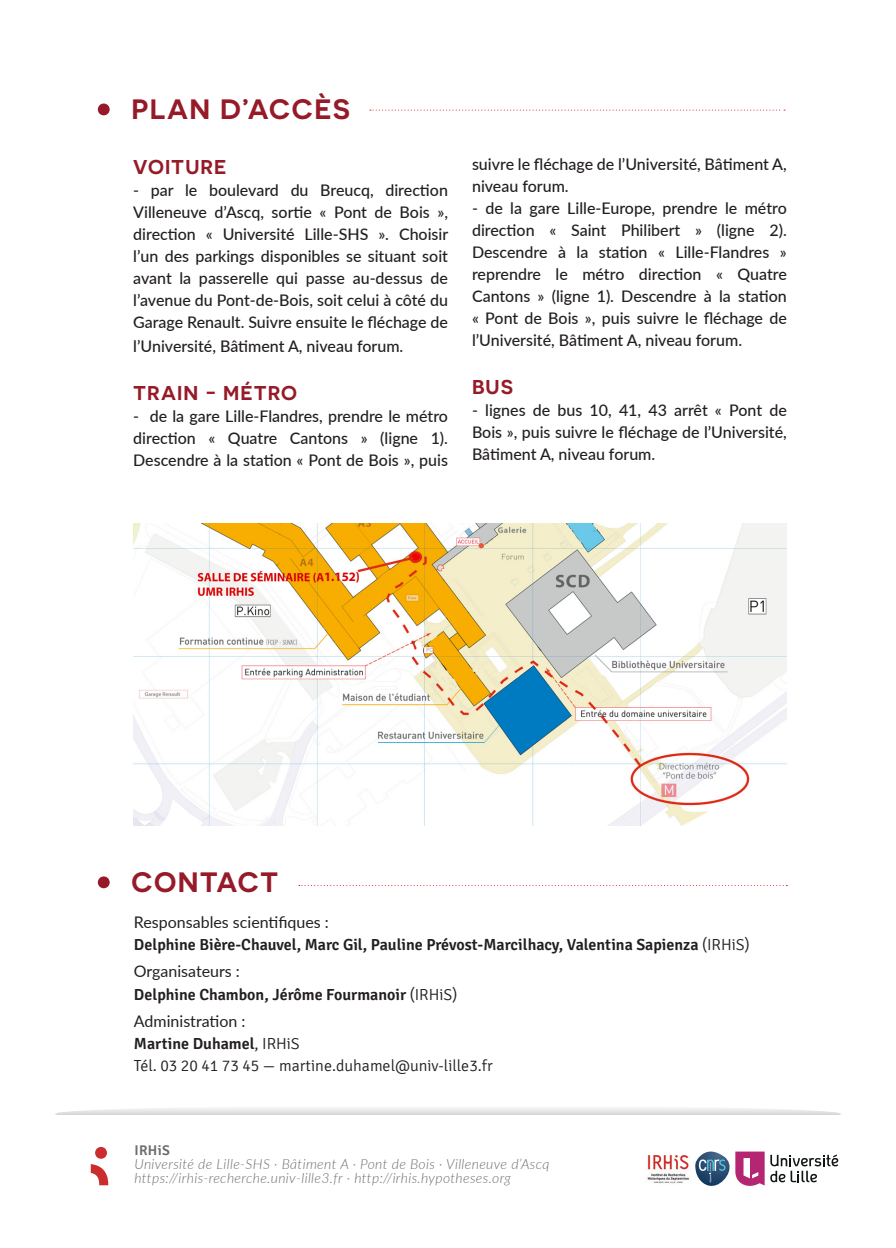
<style>
.page{position:relative;width:896px;height:1248px;background:#fff}
.page>*{position:absolute;margin:0;border:0;box-sizing:border-box;transform-origin:0 0}
.t1{font:600 28px "Novecentosanswide";letter-spacing:.05em;color:#961a28}
.t2{font:600 20px "Novecentosanswide";letter-spacing:.05em;color:#961a28}
.t3{font:500 16px/22px "Lato";color:#231f20;text-align:justify}
.t4{font:600 16px "Signika";color:#231f20}
.t5{font:16px "Lato";color:#231f20}
.t6{font:300 16px "Signika";color:#231f20}
.t7{font:italic 300 14px "Lato";letter-spacing:.025em;color:#6c6d70}
.t8{font:600 14px "Signika";letter-spacing:.025em;color:#6c6d70}
.t9{font:700 12.8px "Myriad Pro";color:#db0000}
.s1{font-weight:300}
</style>
<div class="page">
<svg style="left:98px;top:103px;width:12px;height:12px"></svg>
<svg style="left:98px;top:876px;width:12px;height:12px"></svg>
<img style="left:133px;top:523px;width:654px;height:302px">
<svg style="left:370px;top:110px;width:415px;height:1px"></svg>
<svg style="left:770px;top:1154px;width:68px;height:28px"></svg>
<svg style="left:91px;top:1147px;width:17px;height:38px"></svg>
<svg style="left:695px;top:1151px;width:69px;height:35px"></svg>
<svg style="left:55px;top:1108px;width:786px;height:6px"></svg>
<img style="left:647px;top:1155px;width:42px;height:29px">
<p class="t1" style="left:131px;top:93px;width:220px">PLAN D’ACCÈS</p>
<p class="t2" style="left:133px;top:155px;width:94px">VOITURE</p>
<p class="t3" style="left:133px;top:178px;width:316px">- par le boulevard du Breucq, direction Villeneuve d’Ascq, sortie « Pont de Bois », direction « Université Lille-SHS ». Choisir l’un des parkings disponibles se situant soit avant la passerelle qui passe au-dessus de l’avenue du Pont-de-Bois, soit celui à côté du Garage Renault. Suivre ensuite le fléchage de</p>
<p class="t3" style="left:133px;top:334px;width:271px">l’Université, Bâtiment A, niveau forum.</p>
<p class="t2" style="left:133px;top:381px;width:165px">TRAIN - MÉTRO</p>
<p class="t3" style="left:133px;top:404px;width:316px">- de la gare Lille-Flandres, prendre le métro direction « Quatre Cantons » (ligne 1).<br>Descendre à la station « Pont de Bois », puis</p>
<p class="t3" style="left:472px;top:153px;width:316px">suivre le fléchage de l’Université, Bâtiment A, niveau forum.</p>
<p class="t3" style="left:472px;top:197px;width:316px">- de la gare Lille-Europe, prendre le métro direction « Saint Philibert » (ligne 2).<br>Descendre à la station « Lille-Flandres » reprendre le métro direction « Quatre Cantons » (ligne 1). Descendre à la station « Pont de Bois », puis suivre le fléchage de l’Université, Bâtiment A, niveau forum.</p>
<p class="t2" style="left:472px;top:375px;width:42px">BUS</p>
<p class="t3" style="left:472px;top:399px;width:316px">- lignes de bus 10, 41, 43 arrêt « Pont de Bois », puis suivre le fléchage de l’Université, Bâtiment A, niveau forum.</p>
<p class="t9" style="left:324px;top:568px;width:37px">1.152)</p>
<p class="t1" style="left:131px;top:865px;width:148px">CONTACT</p>
<p class="t5" style="left:134px;top:910px;width:196px">Responsables scientifiques :</p>
<p class="t4" style="left:134px;top:934px;width:617px">Delphine Bière-Chauvel, Marc Gil, Pauline Prévost-Marcilhacy, Valentina Sapienza <span class="s1">(IRHiS)</span></p>
<p class="t5" style="left:134px;top:960px;width:107px">Organisateurs :</p>
<p class="t4" style="left:134px;top:984px;width:325px">Delphine Chambon, Jérôme Fourmanoir <span class="s1">(IRHiS)</span></p>
<p class="t5" style="left:134px;top:1009px;width:113px">Administration :</p>
<p class="t4" style="left:134px;top:1034px;width:167px">Martine Duhamel<span class="s1">, IRHiS</span></p>
<p class="t6" style="left:134px;top:1056px;width:360px">Tél. 03 20 41 73 45 — martine.duhamel@univ-lille3.fr</p>
<p class="t8" style="left:134px;top:1142px;width:37px">IRHiS</p>
<p class="t7" style="left:134px;top:1154px;width:416px">Université de Lille-SHS · Bâtiment A · Pont de Bois · Villeneuve d’Ascq</p>
<p class="t7" style="left:134px;top:1168px;width:378px">https://irhis-recherche.univ-lille3.fr · http://irhis.hypotheses.org</p>
</div>
